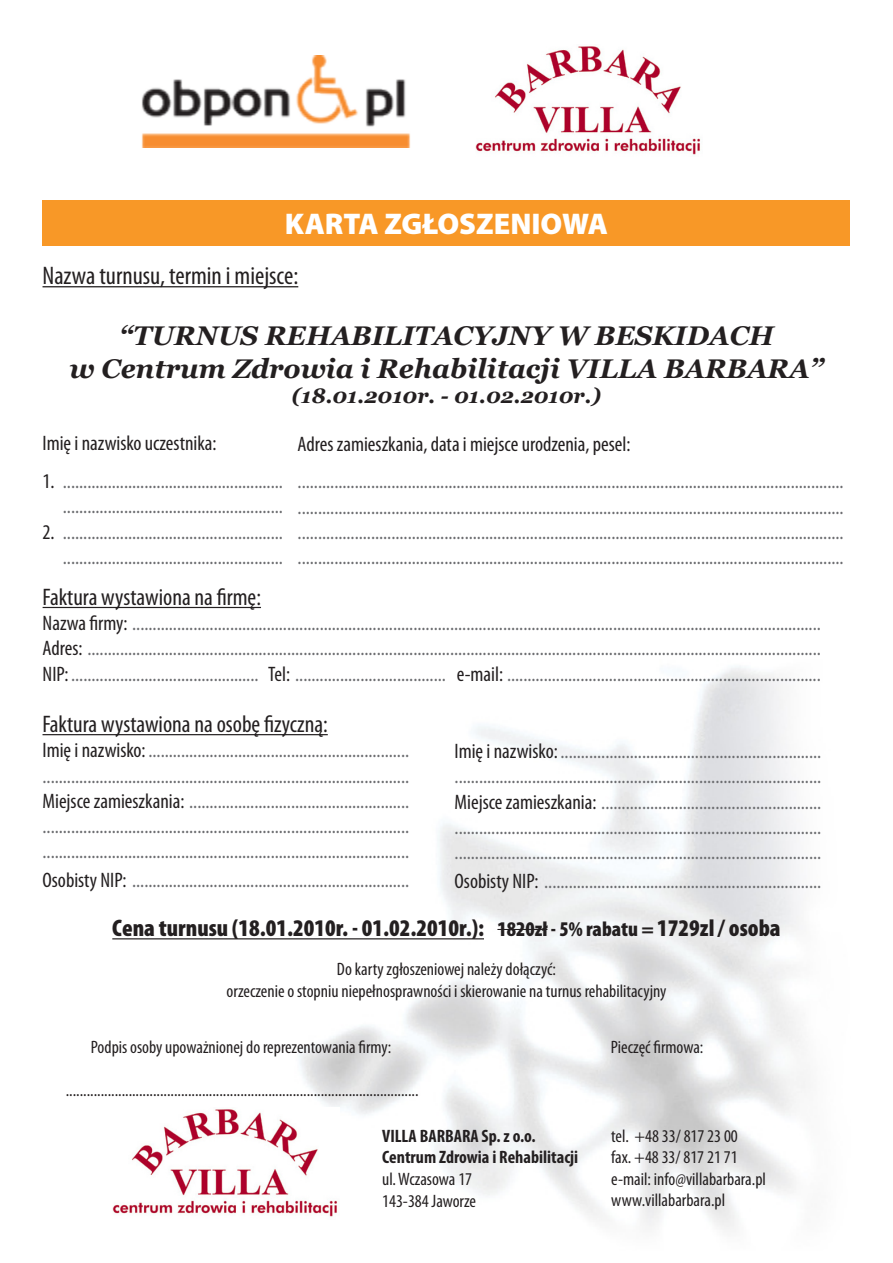
<style>
.page{position:relative;width:893px;height:1263px;background:#fff}
.page>*{position:absolute;margin:0;border:0;box-sizing:border-box;transform-origin:0 0}
.t1{font:900 30px "Myriad Pro";color:#fff}
.t2{font:italic 700 27px "Georgia";color:#231f20}
.t3{font:condensed 25.5px "Myriad Pro";color:#231f20}
.t4{font:900 condensed 24px "Myriad Pro";color:#231f20}
.t5{font:condensed 24px "Myriad Pro";color:#231f20}
.t6{font:condensed 21px/25.2px "Myriad Pro";color:#6c6d70;text-align:right}
.t7{font:condensed 21px "Myriad Pro";color:#231f20}
.t8{font:italic 700 21px "Georgia";color:#231f20}
.t9{font:condensed 18px "Myriad Pro";color:#231f20}
.t10{font:700 condensed 18px "Myriad Pro";color:#231f20}
.s1{color:#231f20}
.s2{font-size:21px}
</style>
<div class="page">
<img style="left:141px;top:56px;width:270px;height:92px">
<img style="left:475px;top:46px;width:225px;height:109px">
<div style="left:43px;top:200px;width:807px;height:45px;background:#f89827"></div>
<hr style="left:43px;top:286px;width:255px;height:1px;background:#231f20">
<hr style="left:43px;top:607px;width:218px;height:1px;background:#231f20">
<hr style="left:43px;top:734px;width:285px;height:1px;background:#231f20">
<hr style="left:112px;top:938px;width:372px;height:1px;background:#231f20">
<hr style="left:497px;top:929px;width:50px;height:1px;background:#231f20">
<img style="left:112px;top:1109px;width:227px;height:111px">
<p class="t1" style="left:285px;top:204px;width:325px">KARTA ZGŁOSZENIOWA</p>
<p class="t3" style="left:43px;top:260px;width:257px">Nazwa turnusu, termin i miejsce:</p>
<p class="t2" style="left:119px;top:321px;width:656px">“TURNUS REHABILITACYJNY W BESKIDACH</p>
<p class="t2" style="left:70px;top:353px;width:755px">w Centrum Zdrowia i Rehabilitacji VILLA BARBARA”</p>
<p class="t8" style="left:292px;top:384px;width:311px">(18.01.2010r. - 01.02.2010r.)</p>
<p class="t7" style="left:43px;top:431px;width:176px">Imię i nazwisko uczestnika:</p>
<p class="t6" style="left:43px;top:468px;width:242px"><span class="s1">1.</span> ...................................................... ......................................................</p>
<p class="t6" style="left:43px;top:519px;width:242px"><span class="s1">2.</span> ...................................................... ......................................................</p>
<p class="t7" style="left:298px;top:431px;width:334px">Adres zamieszkania, data i miejsce urodzenia, pesel:</p>
<p class="t6" style="left:298px;top:469px;width:547px">......................................................................................................................................</p>
<p class="t6" style="left:298px;top:494px;width:547px;text-align:left">...................................................................................................................................... ......................................................................................................................................</p>
<p class="t6" style="left:298px;top:544px;width:547px">......................................................................................................................................</p>
<p class="t5" style="left:43px;top:583px;width:220px">Faktura wystawiona na firmę:</p>
<p class="t6" style="left:43px;top:610px;width:780px"><span class="s1">Nazwa firmy:</span> .........................................................................................................................................................................</p>
<p class="t6" style="left:43px;top:636px;width:780px"><span class="s1">Adres:</span> ....................................................................................................................................................................................</p>
<p class="t6" style="left:43px;top:661px;width:780px"><span class="s1">NIP:</span> .............................................. <span class="s1">Tel:</span> ..................................... <span class="s1">e-mail:</span> .............................................................................</p>
<p class="t5" style="left:43px;top:710px;width:287px">Faktura wystawiona na osobę fizyczną:</p>
<p class="t6" style="left:43px;top:738px;width:368px"><span class="s1">Imię i nazwisko:</span> ................................................................</p>
<p class="t6" style="left:43px;top:763px;width:368px">..........................................................................................</p>
<p class="t6" style="left:43px;top:788px;width:368px"><span class="s1">Miejsce zamieszkania:</span> ......................................................</p>
<p class="t6" style="left:43px;top:813px;width:368px">..........................................................................................</p>
<p class="t6" style="left:43px;top:838px;width:368px">..........................................................................................</p>
<p class="t6" style="left:43px;top:867px;width:368px"><span class="s1">Osobisty NIP:</span> ....................................................................</p>
<p class="t6" style="left:455px;top:738px;width:368px"><span class="s1">Imię i nazwisko:</span> ................................................................</p>
<p class="t6" style="left:455px;top:764px;width:368px">..........................................................................................</p>
<p class="t6" style="left:455px;top:789px;width:368px"><span class="s1">Miejsce zamieszkania:</span> ......................................................</p>
<p class="t6" style="left:455px;top:814px;width:368px">..........................................................................................</p>
<p class="t6" style="left:455px;top:839px;width:368px">..........................................................................................</p>
<p class="t6" style="left:455px;top:868px;width:368px"><span class="s1">Osobisty NIP:</span> ....................................................................</p>
<p class="t4" style="left:112px;top:913px;width:670px">Cena turnusu (18.01.2010r. - 01.02.2010r.): <span class="s2">1820zł - 5% rabatu =</span> 1729zl / osoba</p>
<p class="t9" style="left:337px;top:958px;width:221px">Do karty zgłoszeniowej należy dołączyć:</p>
<p class="t9" style="left:227px;top:980px;width:441px">orzeczenie o stopniu niepełnosprawności i skierowanie na turnus rehabilitacyjny</p>
<p class="t9" style="left:91px;top:1036px;width:302px">Podpis osoby upoważnionej do reprezentowania firmy:</p>
<p class="t9" style="left:611px;top:1036px;width:94px">Pieczęć firmowa:</p>
<p class="t9" style="left:66px;top:1079px;width:354px">.....................................................................................................</p>
<p class="t10" style="left:382px;top:1124px;width:155px">VILLA BARBARA Sp. z o.o.</p>
<p class="t10" style="left:382px;top:1146px;width:198px">Centrum Zdrowia i Rehabilitacji</p>
<p class="t9" style="left:382px;top:1168px;width:92px">ul. Wczasowa 17</p>
<p class="t9" style="left:382px;top:1190px;width:95px">143-384 Jaworze</p>
<p class="t9" style="left:611px;top:1125px;width:128px">tel. +48 33/ 817 23 00</p>
<p class="t9" style="left:611px;top:1146px;width:128px">fax. +48 33/ 817 21 71</p>
<p class="t9" style="left:611px;top:1168px;width:156px">e-mail: info@villabarbara.pl</p>
<p class="t9" style="left:611px;top:1189px;width:115px">www.villabarbara.pl</p>
</div>
